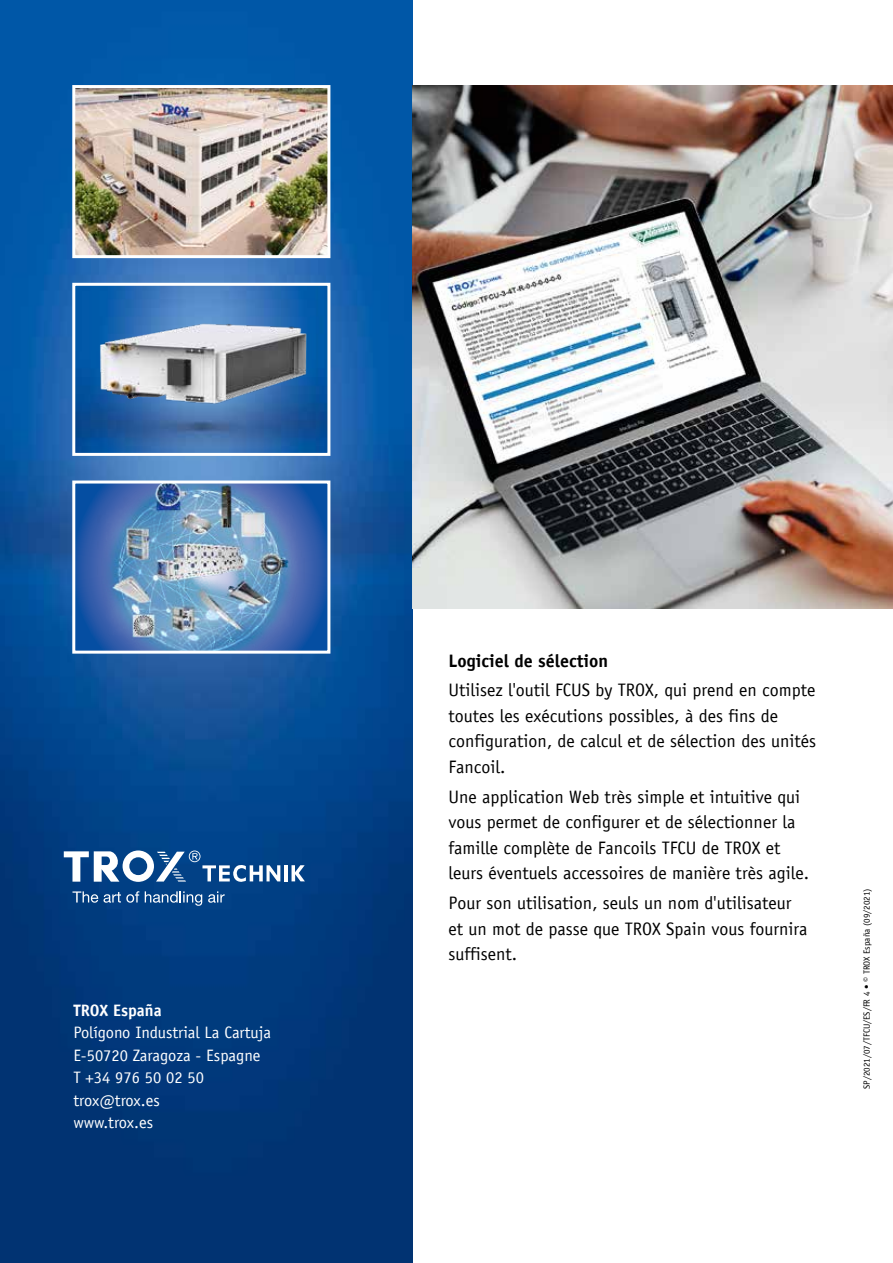
<style>
.page{position:relative;width:893px;height:1263px;background:#fff}
.page>*{position:absolute;margin:0;border:0;box-sizing:border-box;transform-origin:0 0}
.t1{font:18px/25.5px "TROX Officina Sans";color:#000}
.t2{font:700 18px "TROX Officina Sans";color:#000}
.t3{font:16.5px/22.5px "TROX Officina Sans";color:#fff}
.t4{font:700 16.5px "TROX Officina Sans";color:#fff}
.t5{font:9px "TROX Officina Sans";color:#000}
</style>
<div class="page">
<img style="left:0;top:0;width:412px;height:1263px">
<img style="left:76px;top:409px;width:250px;height:43px">
<div style="left:72px;top:283px;width:258px;height:173px;border:3px solid #fff"></div>
<svg style="left:76px;top:484px;width:250px;height:166px;background:#1c54a5"></svg>
<img style="left:98px;top:484px;width:207px;height:166px">
<div style="left:72px;top:480px;width:258px;height:174px;border:3px solid #fff"></div>
<svg style="left:104px;top:891px;width:35px;height:12px"></svg>
<svg style="left:145px;top:891px;width:57px;height:15px"></svg>
<svg style="left:208px;top:891px;width:17px;height:12px"></svg>
<svg style="left:72px;top:891px;width:26px;height:12px"></svg>
<hr style="left:284px;top:865px;width:4px;height:16px;background:#fff">
<svg style="left:292px;top:865px;width:13px;height:16px"></svg>
<svg style="left:64px;top:850px;width:216px;height:33px"></svg>
<img style="left:76px;top:89px;width:250px;height:165px">
<div style="left:72px;top:85px;width:258px;height:173px;border:3px solid #fff"></div>
<img style="left:413px;top:85px;width:480px;height:523px">
<img style="left:72px;top:283px;width:258px;height:126px">
<p class="t4" style="left:73px;top:1000px;width:90px">TROX España</p>
<p class="t3" style="left:73px;top:1021px;width:199px">Polígono Industrial La Cartuja<br>E-50720 Zaragoza - Espagne<br>T +34 976 50 02 50 trox@trox.es<br>www.trox.es</p>
<p class="t2" style="left:449px;top:649px;width:161px">Logiciel de sélection</p>
<p class="t1" style="left:449px;top:678px;width:369px">Utilisez l'outil FCUS by TROX, qui prend en compte toutes les exécutions possibles, à des fins de configuration, de calcul et de sélection des unités Fancoil.</p>
<p class="t1" style="left:449px;top:784px;width:362px">Une application Web très simple et intuitive qui vous permet de configurer et de sélectionner la famille complète de Fancoils TFCU de TROX et leurs éventuels accessoires de manière très agile.</p>
<p class="t1" style="left:449px;top:890px;width:360px">Pour son utilisation, seuls un nom d'utilisateur et un mot de passe que TROX Spain vous fournira suffisent.</p>
<p class="t5" style="left:861px;top:1089px;width:202px;rotate:-90deg">SP/2021/07/TFCU/ES/FR 4 • © TROX España (09/2021)</p>
</div>
